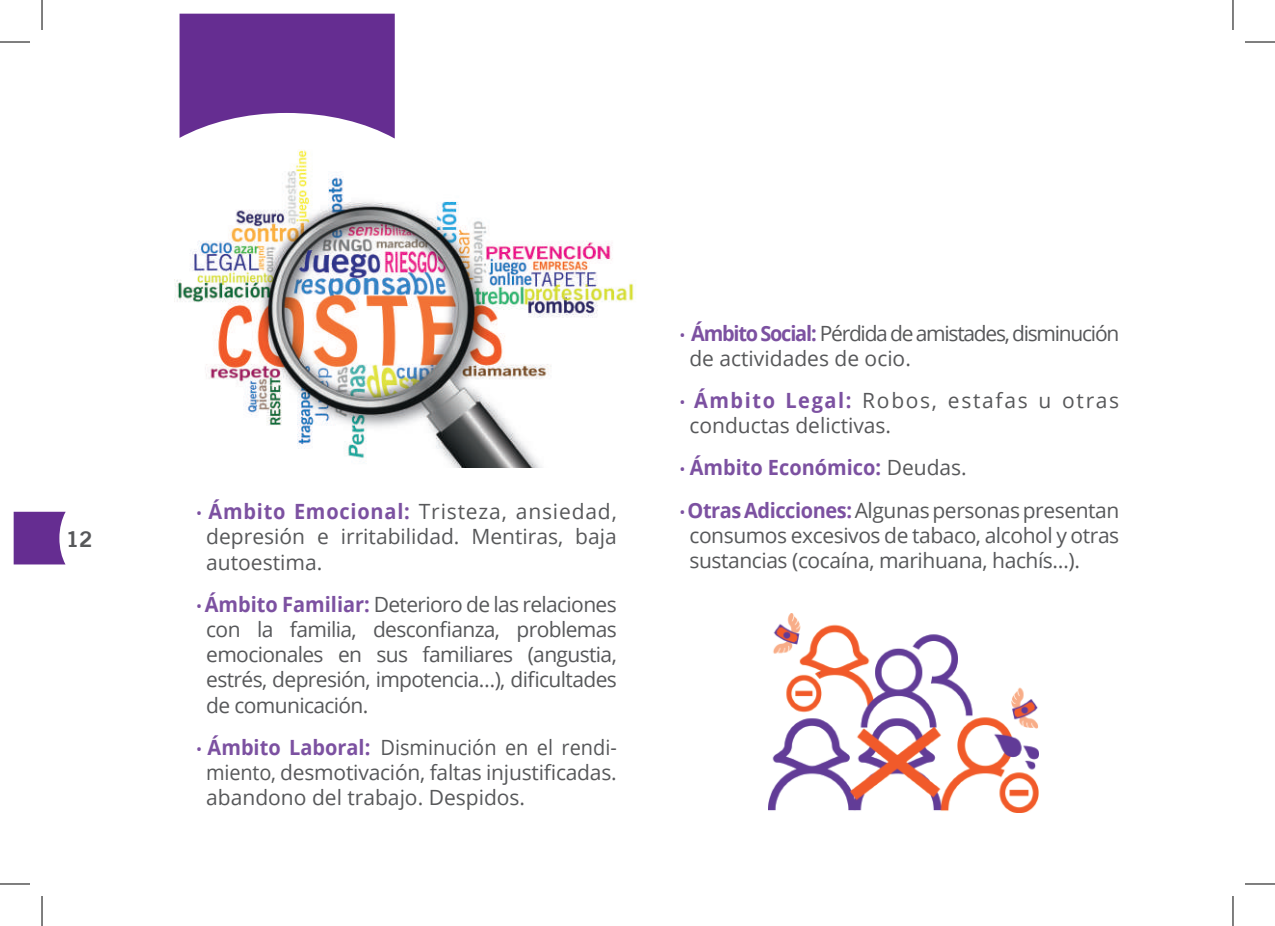
<style>
.page{position:relative;width:1275px;height:926px;background:#fff}
.page>*{position:absolute;margin:0;border:0;box-sizing:border-box;transform-origin:0 0}
.t1{font:22px "Trade Gothic Bold Two";color:#57585a}
.t2{font:21px/25.2px "Open Sans";letter-spacing:-.01em;color:#57585a;text-align:justify}
.t3{font:21px/25.2px "Open Sans";letter-spacing:-.01em;color:#57585a;text-align:justify;scale:.95 1}
.t4{font:21px/25.2px "Open Sans";letter-spacing:-.06em;color:#57585a}
.t5{font:700 21px "Open Sans";color:#7c51a1;scale:.95 1}
.s1{font-size:16px;color:#7c51a1}
.s2{font-weight:700;color:#7c51a1}
.s3{font-weight:400;font-size:16px}
.s4{font-weight:400;color:#57585a}
</style>
<div class="page">
<svg style="left:179px;top:14px;width:216px;height:124px;background:#7c4ca1"></svg>
<svg style="left:14px;top:512px;width:52px;height:52px;background:#723f9a"></svg>
<img style="left:174px;top:149px;width:460px;height:319px">
<img style="left:768px;top:613px;width:270px;height:199px">
<hr style="left:0;top:42px;width:30px;height:1px;background:#000">
<hr style="left:1245px;top:42px;width:30px;height:1px;background:#000">
<hr style="left:0;top:884px;width:30px;height:1px;background:#000">
<hr style="left:1245px;top:884px;width:30px;height:1px;background:#000">
<hr style="left:42px;top:0;width:1px;height:30px;background:#000">
<hr style="left:42px;top:896px;width:1px;height:30px;background:#000">
<hr style="left:1232px;top:0;width:1px;height:30px;background:#000">
<hr style="left:1232px;top:896px;width:1px;height:30px;background:#000">
<p class="t1" style="left:66px;top:525px;width:28px">12</p>
<p class="t2" style="left:206px;top:498px;width:412px;text-indent:-10px"><span class="s1">•</span> <span class="s2">Ámbito Emocional:</span> Tristeza, ansiedad, depresión e irritabilidad. Mentiras, baja autoestima.</p>
<p class="t2" style="left:206px;top:591px;width:412px;text-indent:-10px"><span class="s1">•</span> <span class="s2">Ámbito Familiar:</span> Deterioro de las relaciones con la familia, desconfianza, problemas emocionales en sus familiares (angustia, estrés, depresión, impotencia…), dificultades de comunicación.</p>
<p class="t3" style="left:206px;top:734px;width:434px;text-indent:-10px"><span class="s1">•</span> <span class="s2">Ámbito Laboral:</span> Disminución en el rendi&shy;miento, desmotivación, faltas injustificadas. abandono del trabajo. Despidos.</p>
<p class="t4" style="left:689px;top:320px;width:431px;text-indent:-10px"><span class="s1">•</span> <span class="s2">Ámbito Social:</span> Pérdida de amistades, disminución de actividades de ocio.</p>
<p class="t2" style="left:689px;top:387px;width:431px;text-indent:-10px"><span class="s1">•</span> <span class="s2">Ámbito Legal:</span> Robos, estafas u otras conductas delictivas.</p>
<p class="t5" style="left:679px;top:453px;width:304px"><span class="s3">•</span> Ámbito Económico: <span class="s4">Deudas.</span></p>
<p class="t2" style="left:689px;top:497px;width:431px;text-indent:-10px"><span class="s1">•</span> <span class="s2">Otras Adicciones:</span> Algunas personas presentan consumos excesivos de tabaco, alcohol y otras sustancias (cocaína, marihuana, hachís…).</p>
</div>
